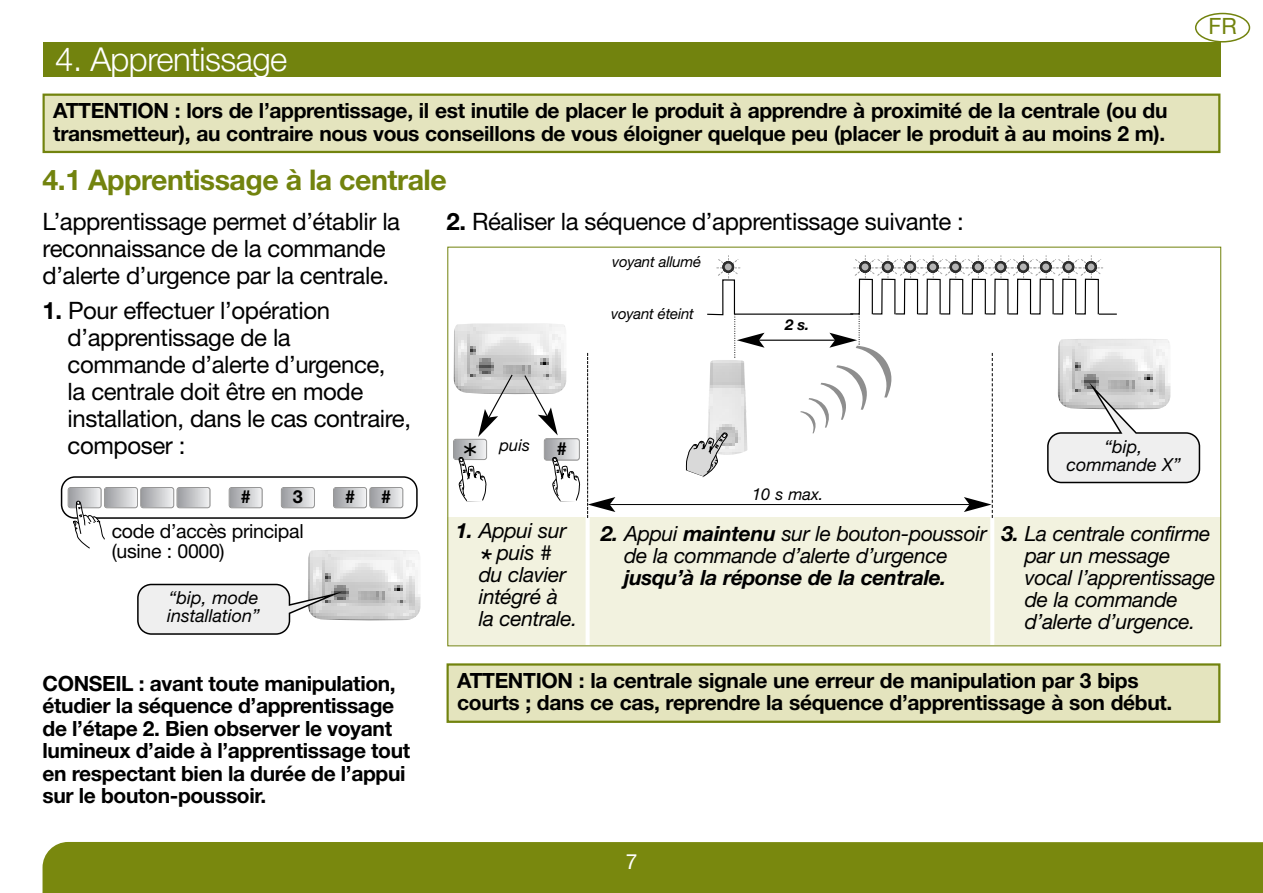
<style>
.page{position:relative;width:1263px;height:893px;background:#fff}
.page>*{position:absolute;margin:0;border:0;box-sizing:border-box;transform-origin:0 0}
.t1{font:300 33px "Helvetica Neue LT Com";letter-spacing:-.015em;color:#fff}
.t2{font:31.2px "Optima";color:#8e8e8e;scale:1.5 1}
.t3{font:700 28.5px "Helvetica Neue LT Com";letter-spacing:-.015em;color:#72830e}
.t4{font:24px/27px "Helvetica Neue LT Com";letter-spacing:-.015em;color:#000}
.t5{font:22.5px "Helvetica Neue LT Com";color:#72830e}
.t6{font:700 21px/22.5px "Helvetica Neue LT Com";letter-spacing:-.015em;color:#000}
.t7{font:italic 21px/21.9px "Helvetica Neue LT Com";letter-spacing:-.015em;color:#000}
.t8{font:italic 700 21px "Helvetica Neue LT Com";letter-spacing:-.015em;color:#000}
.t9{font:21px "Helvetica Neue LT Com";color:#fff}
.t10{font:19.5px/19.5px "Helvetica Neue LT Com";letter-spacing:-.015em;color:#000}
.t11{font:italic 18px/18px "Helvetica Neue LT Com";color:#000}
.t12{font:700 18px "Helvetica Neue LT Com";color:#000}
.t13{font:italic 16.5px "Helvetica Neue LT Com";color:#000}
.t14{font:italic 15px "Helvetica Neue LT Com";letter-spacing:-.015em;color:#000}
.t15{font:italic 700 15px "Helvetica Neue LT Com";color:#000}
.s1{font-weight:700}
.s2{font-size:41.7px}
.s3{font-size:51.9px}
.s4{font-size:62.4px}
.s5{font-size:72.9px}
.s6{font-size:36px}
</style>
<div class="page">
<div style="left:43px;top:842px;width:1220px;height:51px;background:#79880e"></div>
<svg style="left:69px;top:488px;width:32px;height:19px"></svg>
<div style="left:68px;top:487px;width:34px;height:21px;border:2px solid #8e8e8e;border-radius:3px"></div>
<svg style="left:105px;top:488px;width:32px;height:19px"></svg>
<div style="left:104px;top:487px;width:34px;height:21px;border:2px solid #8e8e8e;border-radius:3px"></div>
<svg style="left:141px;top:488px;width:32px;height:19px"></svg>
<div style="left:140px;top:487px;width:34px;height:21px;border:2px solid #8e8e8e;border-radius:3px"></div>
<svg style="left:177px;top:488px;width:33px;height:19px"></svg>
<div style="left:177px;top:487px;width:34px;height:21px;border:2px solid #8e8e8e;border-radius:3px"></div>
<svg style="left:230px;top:488px;width:32px;height:19px"></svg>
<div style="left:229px;top:487px;width:34px;height:21px;border:2px solid #8e8e8e;border-radius:3px"></div>
<svg style="left:282px;top:488px;width:32px;height:19px"></svg>
<div style="left:281px;top:487px;width:34px;height:21px;border:2px solid #8e8e8e;border-radius:3px"></div>
<svg style="left:334px;top:488px;width:32px;height:19px"></svg>
<div style="left:333px;top:487px;width:34px;height:21px;border:2px solid #8e8e8e;border-radius:3px"></div>
<svg style="left:370px;top:488px;width:32px;height:19px"></svg>
<div style="left:369px;top:487px;width:34px;height:21px;border:2px solid #8e8e8e;border-radius:3px"></div>
<div style="left:61px;top:476px;width:357px;height:43px;border:3px solid #000;border-radius:14px"></div>
<svg style="left:73px;top:501px;width:32px;height:47px"></svg>
<div style="left:43px;top:43px;width:1177px;height:34px;background:#72830e"></div>
<div style="left:45px;top:96px;width:1173px;height:55px;background:#e4e4be"></div>
<div style="left:43px;top:94px;width:1177px;height:59px;border:2px solid #72830e"></div>
<div style="left:449px;top:666px;width:769px;height:55px;background:#e4e4be"></div>
<div style="left:446px;top:663px;width:774px;height:60px;border:2px solid #72830e"></div>
<img style="left:308px;top:550px;width:113px;height:71px">
<svg style="left:137px;top:584px;width:205px;height:51px"></svg>
<div style="left:1195px;top:13px;width:55px;height:30px;border:3px solid #72830e;border-radius:50%"></div>
<div style="left:447px;top:517px;width:774px;height:128px;background:#f2f2df"></div>
<hr style="left:586px;top:517px;width:4px;height:129px;background:#fff">
<hr style="left:990px;top:517px;width:4px;height:128px;background:#fff">
<hr style="left:610px;top:504px;width:359px;height:1px;background:#000">
<svg style="left:587px;top:353px;width:28px;height:165px"></svg>
<img style="left:708px;top:360px;width:40px;height:95px">
<svg style="left:685px;top:432px;width:43px;height:46px"></svg>
<hr style="left:735px;top:314px;width:118px;height:1px;background:#000">
<hr style="left:759px;top:340px;width:76px;height:1px;background:#000">
<svg style="left:707px;top:256px;width:57px;height:102px"></svg>
<svg style="left:722px;top:261px;width:12px;height:12px"></svg>
<div style="left:725px;top:264px;width:7px;height:6px;background:#b5b5b5;border-radius:50%"></div>
<img style="left:454px;top:323px;width:113px;height:72px">
<svg style="left:478px;top:373px;width:36px;height:64px"></svg>
<svg style="left:523px;top:374px;width:35px;height:61px"></svg>
<svg style="left:454px;top:440px;width:32px;height:19px"></svg>
<div style="left:453px;top:439px;width:34px;height:21px;border:2px solid #8e8e8e;border-radius:3px"></div>
<svg style="left:545px;top:439px;width:34px;height:21px"></svg>
<div style="left:544px;top:438px;width:36px;height:23px;border:2px solid #8e8e8e;border-radius:3px"></div>
<svg style="left:552px;top:457px;width:28px;height:45px"></svg>
<svg style="left:829px;top:256px;width:371px;height:262px"></svg>
<svg style="left:458px;top:443px;width:29px;height:59px"></svg>
<h1 class="t1" style="left:55px;top:47px;width:233px">4. Apprentissage</h1>
<p class="t6" style="left:53px;top:101px;width:1116px">ATTENTION : lors de l’apprentissage, il est inutile de placer le produit à apprendre à proximité de la centrale (ou du transmetteur), au contraire nous vous conseillons de vous éloigner quelque peu (placer le produit à au moins 2 m).</p>
<h3 class="t3" style="left:43px;top:170px;width:406px">4.1 Apprentissage à la centrale</h3>
<p class="t4" style="left:43px;top:210px;width:359px">L’apprentissage permet d’établir la</p>
<p class="t4" style="left:446px;top:210px;width:519px"><span class="s1">2.</span> Réaliser la séquence d’apprentissage suivante :</p>
<p class="t4" style="left:43px;top:237px;width:348px">reconnaissance de la commande d’alerte d’urgence par la centrale.</p>
<p class="t4" style="left:68px;top:299px;width:345px;text-indent:-25px"><span class="s1">1.</span> Pour effectuer l’opération d’apprentissage de la commande d’alerte d’urgence,<br>la centrale doit être en mode installation, dans le cas contraire, composer :</p>
<p class="t12" style="left:241px;top:490px;width:12px">#</p>
<p class="t12" style="left:293px;top:490px;width:12px">3</p>
<p class="t12" style="left:345px;top:490px;width:12px">#</p>
<p class="t12" style="left:381px;top:490px;width:12px">#</p>
<p class="t14" style="left:612px;top:256px;width:91px">voyant allumé</p>
<p class="t14" style="left:611px;top:308px;width:84px">voyant éteint</p>
<p class="t15" style="left:785px;top:319px;width:26px">2 s.</p>
<h2 class="t2" style="left:797px;top:410px;width:74px;rotate:-30deg">)<span class="s2">)</span><span class="s3">)</span><span class="s4">)</span><span class="s5">)</span></h2>
<p class="t13" style="left:499px;top:439px;width:32px">puis</p>
<p class="t12" style="left:557px;top:442px;width:12px">#</p>
<p class="t11" style="left:1066px;top:439px;width:116px;text-align:center">“bip, commande X”</p>
<p class="t13" style="left:752px;top:487px;width:73px">10 s max.</p>
<p class="t5" style="left:1208px;top:18px;width:30px">FR</p>
<p class="t10" style="left:112px;top:523px;width:193px">code d’accès principal (usine : 0000)</p>
<p class="t11" style="left:167px;top:590px;width:94px">“bip, mode installation”</p>
<p class="t6" style="left:43px;top:674px;width:369px">CONSEIL : avant toute manipulation, étudier la séquence d’apprentissage de l’étape 2. Bien observer le voyant lumineux d’aide à l’apprentissage tout en respectant bien la durée de l’appui sur le bouton-poussoir.</p>
<p class="t7" style="left:479px;top:522px;width:100px;text-indent:-23px"><span class="s1">1.</span> Appui sur <span class="s6">*</span> puis # du clavier intégré à la centrale.</p>
<p class="t7" style="left:1025px;top:525px;width:192px;text-indent:-23px"><span class="s1">3.</span> La centrale confirme par un message vocal l’apprentissage de la commande d’alerte d’urgence.</p>
<p class="t7" style="left:624px;top:525px;width:364px;text-indent:-23px"><span class="s1">2.</span> Appui <span class="s1">maintenu</span> sur le bouton-poussoir de la commande d’alerte d’urgence</p>
<p class="t8" style="left:624px;top:570px;width:324px">jusqu’à la réponse de la centrale.</p>
<p class="t6" style="left:457px;top:671px;width:717px">ATTENTION : la centrale signale une erreur de manipulation par 3 bips courts ; dans ce cas, reprendre la séquence d’apprentissage à son début.</p>
<p class="t9" style="left:626px;top:854px;width:13px">7</p>
</div>
